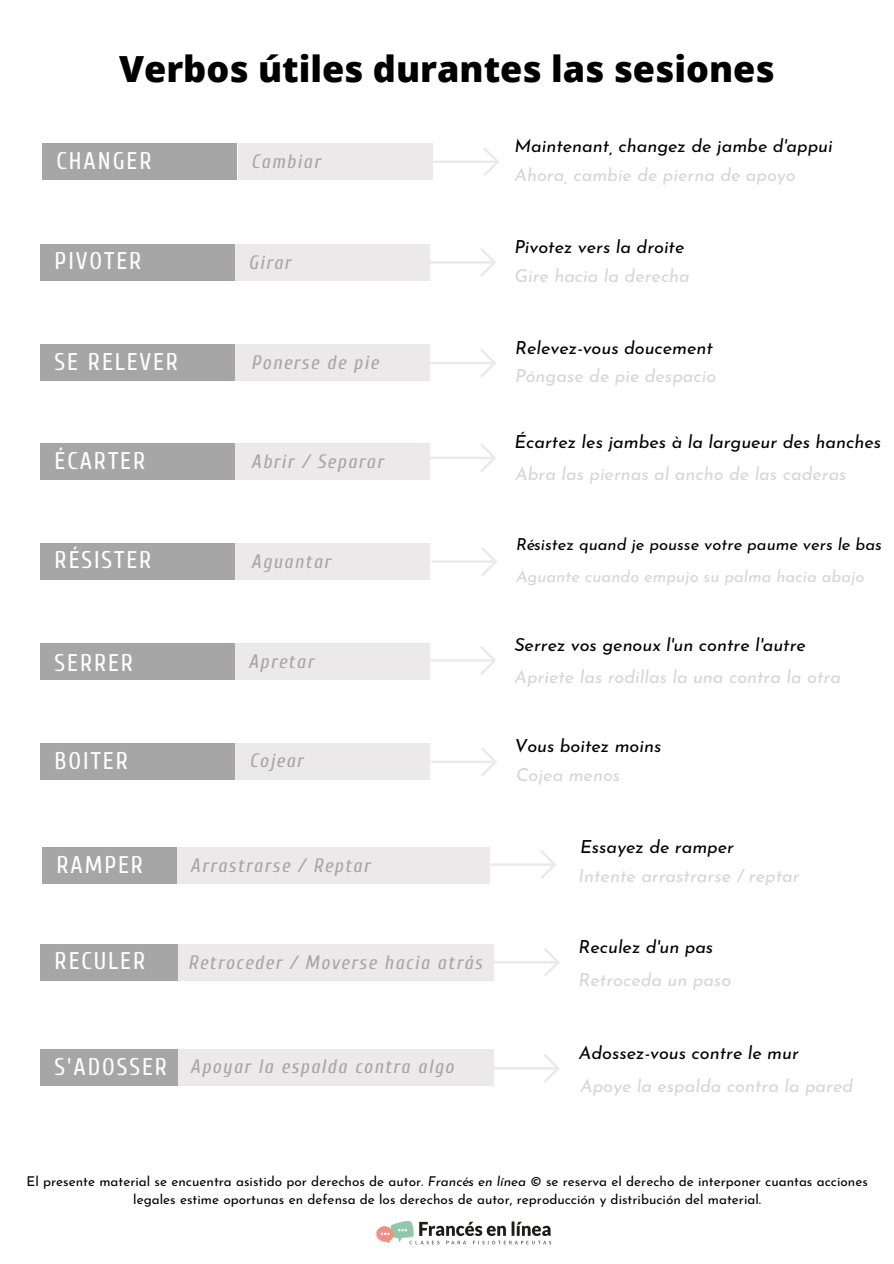
<style>
.page{position:relative;width:894px;height:1264px;background:#fff}
.page>*{position:absolute;margin:0;border:0;box-sizing:border-box;transform-origin:0 0}
.t1{font:800 36px "Open Sans";color:#000}
.t2{font:24px "Cuprum";letter-spacing:.08em;color:#fff}
.t3{font:italic 19.35px "Cuprum";letter-spacing:.08em;color:#a6a6a6}
.t4{font:italic 18px "Josefin Sans";color:#d6d6d6}
.t5{font:italic 18px "Josefin Sans";color:#000}
.t6{font:italic 16.5px "Josefin Sans";color:#000}
.t7{font:italic 16.5px "Josefin Sans";color:#d6d6d6}
.t8{font:13.5px/18px "Josefin Sans";color:#000;text-align:center}
.s1{font-style:normal;font-size:24px;color:#fff}
.s2{font-style:italic}
</style>
<div class="page">
<div style="left:40px;top:344px;width:195px;height:36px;background:#a6a6a6"></div>
<div style="left:235px;top:344px;width:195px;height:36px;background:#ebe9e9"></div>
<div style="left:40px;top:443px;width:195px;height:36px;background:#a6a6a6"></div>
<div style="left:235px;top:443px;width:195px;height:36px;background:#ebe9e9"></div>
<div style="left:42px;top:847px;width:136px;height:36px;background:#a6a6a6"></div>
<div style="left:178px;top:847px;width:312px;height:36px;background:#ebe9e9"></div>
<div style="left:40px;top:1049px;width:138px;height:36px;background:#a6a6a6"></div>
<div style="left:178px;top:1049px;width:315px;height:36px;background:#ebe9e9"></div>
<div style="left:40px;top:643px;width:195px;height:36px;background:#a6a6a6"></div>
<div style="left:235px;top:643px;width:195px;height:36px;background:#ebe9e9"></div>
<div style="left:40px;top:743px;width:195px;height:36px;background:#a6a6a6"></div>
<div style="left:235px;top:743px;width:195px;height:36px;background:#ebe9e9"></div>
<div style="left:40px;top:543px;width:195px;height:37px;background:#a6a6a6"></div>
<div style="left:235px;top:543px;width:195px;height:37px;background:#ebe9e9"></div>
<div style="left:42px;top:144px;width:195px;height:36px;background:#a6a6a6"></div>
<div style="left:238px;top:144px;width:195px;height:36px;background:#ebe9e9"></div>
<div style="left:40px;top:244px;width:195px;height:36px;background:#a6a6a6"></div>
<div style="left:235px;top:244px;width:195px;height:36px;background:#ebe9e9"></div>
<svg style="left:430px;top:349px;width:66px;height:29px"></svg>
<svg style="left:430px;top:444px;width:66px;height:28px"></svg>
<svg style="left:490px;top:850px;width:66px;height:29px"></svg>
<svg style="left:430px;top:646px;width:66px;height:29px"></svg>
<svg style="left:431px;top:747px;width:66px;height:29px"></svg>
<svg style="left:431px;top:547px;width:66px;height:29px"></svg>
<img style="left:375px;top:1221px;width:176px;height:24px">
<div style="left:40px;top:943px;width:138px;height:37px;background:#a6a6a6"></div>
<div style="left:178px;top:943px;width:315px;height:37px;background:#ebe9e9"></div>
<svg style="left:430px;top:248px;width:66px;height:29px"></svg>
<svg style="left:433px;top:147px;width:66px;height:29px"></svg>
<svg style="left:493px;top:947px;width:67px;height:29px"></svg>
<svg style="left:493px;top:1053px;width:67px;height:30px"></svg>
<h1 class="t1" style="left:119px;top:43px;width:657px">Verbos útiles durantes las sesiones</h1>
<h2 class="t2" style="left:57px;top:148px;width:96px">CHANGER</h2>
<h2 class="t2" style="left:55px;top:247px;width:88px">PIVOTER</h2>
<p class="t3" style="left:251px;top:151px;width:70px">Cambiar</p>
<p class="t3" style="left:248px;top:251px;width:44px">Girar</p>
<h2 class="t2" style="left:55px;top:348px;width:125px">SE RELEVER</h2>
<p class="t3" style="left:251px;top:351px;width:129px">Ponerse de pie</p>
<h2 class="t2" style="left:55px;top:447px;width:92px">ÉCARTER</h2>
<p class="t3" style="left:251px;top:450px;width:133px">Abrir / Separar</p>
<h2 class="t2" style="left:55px;top:547px;width:98px">RÉSISTER</h2>
<p class="t3" style="left:251px;top:550px;width:81px">Aguantar</p>
<h2 class="t2" style="left:55px;top:650px;width:80px">SERRER</h2>
<p class="t3" style="left:248px;top:650px;width:66px">Apretar</p>
<h2 class="t2" style="left:55px;top:747px;width:75px">BOITER</h2>
<p class="t3" style="left:249px;top:750px;width:55px">Cojear</p>
<h2 class="t2" style="left:57px;top:851px;width:88px">RAMPER</h2>
<p class="t3" style="left:190px;top:854px;width:181px">Arrastrarse / Reptar</p>
<h2 class="t2" style="left:55px;top:947px;width:92px">RECULER</h2>
<p class="t3" style="left:188px;top:951px;width:295px">Retroceder / Moverse hacia atrás</p>
<p class="t3" style="left:55px;top:1055px;width:400px"><span class="s1">S'ADOSSER</span> Apoyar la espalda contra algo</p>
<p class="t5" style="left:514px;top:139px;width:320px">Maintenant, changez de jambe d'appui</p>
<p class="t4" style="left:514px;top:167px;width:283px">Ahora, cambie de pierna de apoyo</p>
<p class="t5" style="left:514px;top:239px;width:171px">Pivotez vers la droite</p>
<p class="t4" style="left:514px;top:268px;width:177px">Gire hacia la derecha</p>
<p class="t5" style="left:515px;top:340px;width:199px">Relevez-vous doucement</p>
<p class="t4" style="left:515px;top:368px;width:202px">Póngase de pie despacio</p>
<p class="t5" style="left:514px;top:435px;width:368px">Écartez les jambes à la largueur des hanches</p>
<p class="t4" style="left:515px;top:466px;width:333px">Abra las piernas al ancho de las caderas</p>
<p class="t6" style="left:516px;top:537px;width:367px">Résistez quand je pousse votre paume vers le bas</p>
<p class="t7" style="left:516px;top:570px;width:350px">Aguante cuando empujo su palma hacia abajo</p>
<p class="t5" style="left:514px;top:637px;width:293px">Serrez vos genoux l'un contre l'autre</p>
<p class="t4" style="left:514px;top:669px;width:328px">Apriete las rodillas la una contra la otra</p>
<p class="t5" style="left:514px;top:738px;width:148px">Vous boitez moins</p>
<p class="t4" style="left:516px;top:767px;width:106px">Cojea menos</p>
<p class="t5" style="left:580px;top:839px;width:155px">Essayez de ramper</p>
<p class="t4" style="left:578px;top:868px;width:223px">Intente arrastrarse / reptar</p>
<p class="t5" style="left:578px;top:939px;width:136px">Reculez d'un pas</p>
<p class="t4" style="left:578px;top:972px;width:154px">Retroceda un paso</p>
<p class="t5" style="left:578px;top:1045px;width:221px">Adossez-vous contre le mur</p>
<p class="t4" style="left:580px;top:1077px;width:274px">Apoye la espalda contra la pared</p>
<p class="t8" style="left:27px;top:1173px;width:842px">El presente material se encuentra asistido por derechos de autor. <span class="s2">Francés en línea ©</span> se reserva el derecho de interponer cuantas acciones legales estime oportunas en defensa de los derechos de autor, reproducción y distribución del material.</p>
</div>
